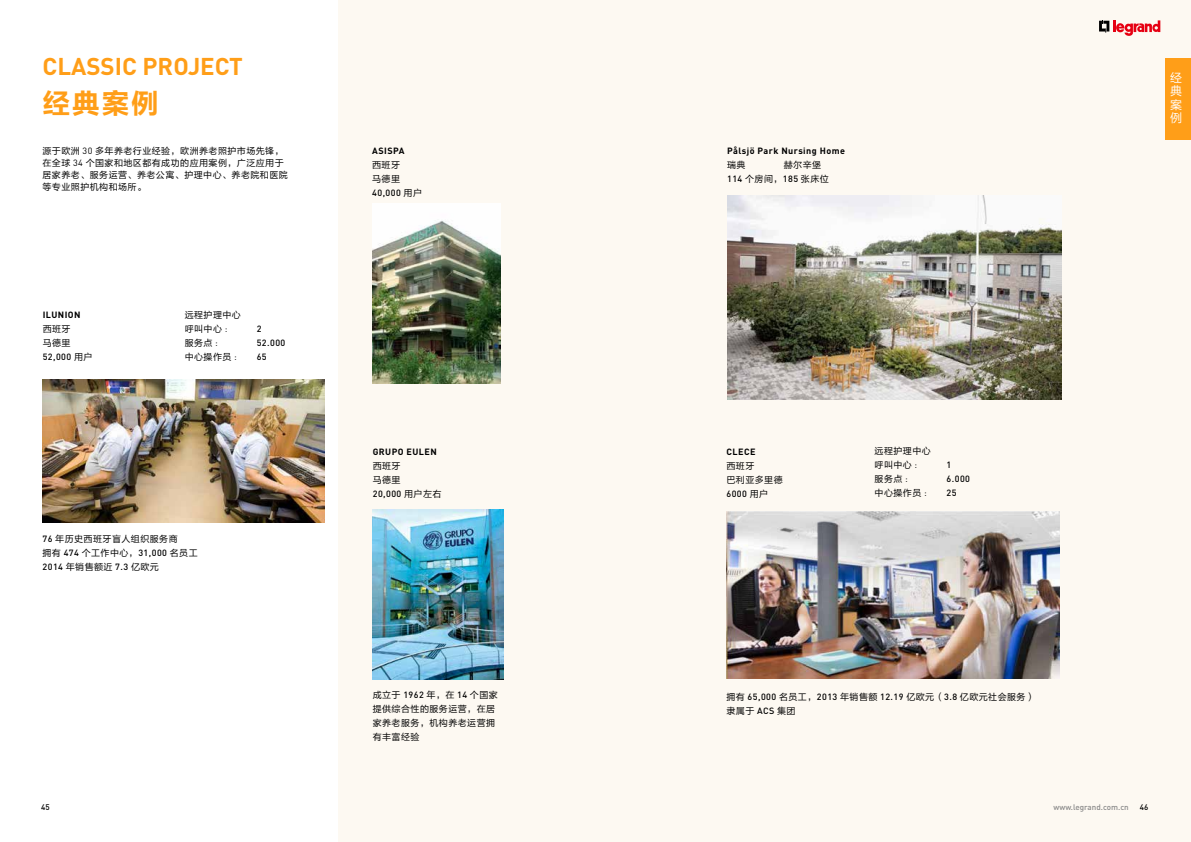
<style>
.page{position:relative;width:1191px;height:842px;background:#fff}
.page>*{position:absolute;margin:0;border:0;box-sizing:border-box;transform-origin:0 0}
.t1{font:28px "FZLTCHJW GB1 0";color:#ff9e18}
.t2{font:700 24px "DIN Pro";color:#ff9e18}
.t3{font:12px/13.2px "FZLTHJW GB1 0";color:#fff;text-align:justify}
.t4{font:9px/14px "FZLTHJW GB1 0";letter-spacing:.05em;color:#000}
.t5{font:700 9px "DIN Pro";letter-spacing:.05em;color:#000}
.t6{font:500 9px "DIN Pro";letter-spacing:.05em;color:#000}
.t7{font:500 8px "DIN Pro";color:#898989}
.t8{font:500 8px "DIN Pro";color:#000}
.s1{font-family:"DIN Pro"}
.s2{font-family:"FZLTHJW GB1 0";font-weight:400}
.s3{font-family:"DIN Pro";font-weight:500}
</style>
<div class="page">
<div style="left:339px;top:0;width:852px;height:842px;background:#fdf9f2"></div>
<img style="left:373px;top:204px;width:127px;height:180px">
<img style="left:373px;top:509px;width:131px;height:170px">
<img style="left:43px;top:380px;width:282px;height:143px">
<img style="left:727px;top:196px;width:334px;height:204px">
<img style="left:726px;top:511px;width:334px;height:168px">
<div style="left:1165px;top:58px;width:26px;height:82px;background:#ff9e18"></div>
<svg style="left:1099px;top:20px;width:61px;height:16px"></svg>
<h2 class="t2" style="left:43px;top:50px;width:202px">CLASSIC PROJECT</h2>
<h1 class="t1" style="left:43px;top:88px;width:118px">经典案例</h1>
<p class="t4" style="left:43px;top:145px;width:247px;line-height:12px">源于欧洲 <span class="s1">30</span> 多年养老行业经验，欧洲养老照护市场先锋，在全球 <span class="s1">34</span> 个国家和地区都有成功的应用案例，广泛应用于居家养老、服务运营、养老公寓、护理中心、养老院和医院等专业照护机构和场所。</p>
<p class="t5" style="left:43px;top:309px;width:39px">ILUNION</p>
<p class="t4" style="left:43px;top:322px;width:29px">西班牙马德里</p>
<p class="t6" style="left:43px;top:351px;width:51px">52,000 <span class="s2">用户</span></p>
<p class="t4" style="left:185px;top:308px;width:58px">远程护理中心呼叫中心 <span class="s1">:</span></p>
<p class="t6" style="left:257px;top:322px;width:6px">2</p>
<p class="t4" style="left:185px;top:336px;width:35px">服务点 <span class="s1">:</span></p>
<p class="t6" style="left:257px;top:336px;width:30px">52.000</p>
<p class="t4" style="left:185px;top:350px;width:54px">中心操作员 <span class="s1">:</span></p>
<p class="t6" style="left:257px;top:350px;width:12px">65</p>
<p class="t4" style="left:43px;top:532px;width:157px"><span class="s3">76</span> 年历史西班牙盲人组织服务商<br>拥有 <span class="s3">474</span> 个工作中心，<span class="s3">31,000</span> 名员工<br><span class="s3">2014</span> 年销售额近 <span class="s3">7.3</span> 亿欧元</p>
<p class="t5" style="left:372px;top:145px;width:34px">ASISPA</p>
<p class="t4" style="left:372px;top:158px;width:29px">西班牙马德里</p>
<p class="t6" style="left:372px;top:187px;width:51px">40,000 <span class="s2">用户</span></p>
<p class="t5" style="left:373px;top:445px;width:66px">GRUPO EULEN</p>
<p class="t4" style="left:373px;top:459px;width:29px">西班牙马德里</p>
<p class="t6" style="left:373px;top:487px;width:70px">20,000 <span class="s2">用户左右</span></p>
<p class="t5" style="left:727px;top:145px;width:119px">Pålsjö Park Nursing Home</p>
<p class="t4" style="left:727px;top:158px;width:20px">瑞典</p>
<p class="t4" style="left:727px;top:158px;width:103px;text-indent:57px">赫尔辛堡<br><span class="s3">114</span> 个房间，<span class="s3">185</span> 张床位</p>
<p class="t5" style="left:726px;top:445px;width:31px">CLECE</p>
<p class="t4" style="left:726px;top:459px;width:58px">西班牙<br>巴利亚多里德</p>
<p class="t6" style="left:726px;top:487px;width:43px">6000 <span class="s2">用户</span></p>
<p class="t4" style="left:874px;top:444px;width:58px">远程护理中心呼叫中心 <span class="s1">:</span></p>
<p class="t6" style="left:946px;top:459px;width:6px">1</p>
<p class="t4" style="left:874px;top:472px;width:35px">服务点 <span class="s1">:</span></p>
<p class="t6" style="left:946px;top:473px;width:25px">6.000</p>
<p class="t4" style="left:874px;top:486px;width:54px">中心操作员 <span class="s1">:</span></p>
<p class="t6" style="left:946px;top:487px;width:12px">25</p>
<h3 class="t3" style="left:1170px;top:72px;width:13px">经典案例</h3>
<p class="t4" style="left:373px;top:688px;width:127px">成立于 <span class="s3">1962</span> 年，在 <span class="s3">14</span> 个国家提供综合性的服务运营，在居家养老服务，机构养老运营拥有丰富经验</p>
<p class="t4" style="left:726px;top:690px;width:310px">拥有 <span class="s3">65,000</span> 名员工，<span class="s3">2013</span> 年销售额 <span class="s3">12.19</span> 亿欧元（<span class="s3">3.8</span> 亿欧元社会服务）隶属于 <span class="s3">ACS</span> 集团</p>
<p class="t8" style="left:41px;top:802px;width:10px">45</p>
<p class="t7" style="left:1053px;top:802px;width:77px">www.legrand.com.cn</p>
<p class="t8" style="left:1139px;top:802px;width:10px">46</p>
</div>
